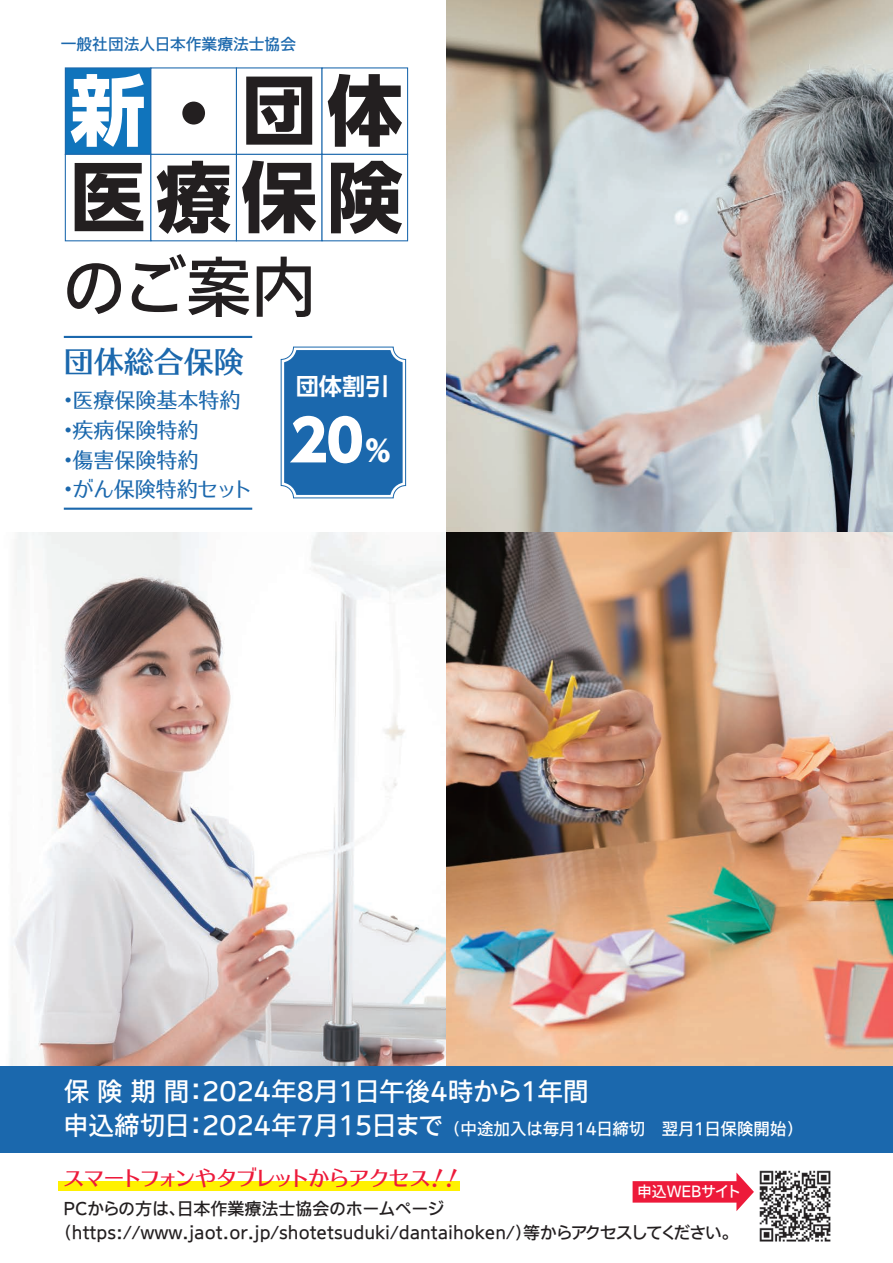
<style>
.page{position:relative;width:893px;height:1263px;background:#fff}
.page>*{position:absolute;margin:0;border:0;box-sizing:border-box;transform-origin:0 0}
.t1{font:700 76.5px/86.6px "UD Shin Go Pro";letter-spacing:.13em;color:#231f20}
.t2{font:500 65.55px "Iwa UCDA Goth Std";color:#231f20}
.t3{font:800 56.7px "UD Shin Go Pro";color:#fff}
.t4{font:30px "UD Typos 512 Std";color:#1b68ad}
.t5{font:500 25.65px "Iwa UCDA Goth Std";color:#fff}
.t6{font:700 23.25px "UD Shin Go Pro De";color:#fff}
.t7{font:21.3px "UD Typos 512 Std";letter-spacing:-.07em;color:#ed1a3a}
.t8{font:21px "UD Typos 510 Std";color:#1b68ad}
.t9{font:500 16.95px/23.4px "Iwa UCDA Goth Std";color:#231f20}
.t10{font:500 16.5px "Iwa UCDA Goth Std";letter-spacing:-.01em;color:#fff}
.t11{font:500 15.75px "Iwa UCDA Goth Std";color:#1b68ad}
.t12{font:500 14.85px "Iwa UCDA Goth Std";letter-spacing:-.02em;color:#fff}
.s1{color:#fff}
.s2{font-size:29.1px}
.s3{font-size:25.65px}
</style>
<div class="page">
<div style="left:58px;top:1181px;width:402px;height:10px;background:#fff101"></div>
<img style="left:759px;top:1170px;width:72px;height:72px">
<div style="left:0;top:1066px;width:893px;height:86px;background:#1b68ad"></div>
<img style="left:447px;top:0;width:446px;height:533px">
<img style="left:9px;top:533px;width:884px;height:533px">
<svg style="left:633px;top:1172px;width:121px;height:39px"></svg>
<hr style="left:64px;top:336px;width:188px;height:2px;background:#1b68ad">
<hr style="left:64px;top:508px;width:188px;height:2px;background:#1b68ad">
<div style="left:65px;top:68px;width:86px;height:86px;background:#1074bc"></div>
<div style="left:65px;top:67px;width:86px;height:88px;border:1px solid #1b68ad"></div>
<div style="left:150px;top:67px;width:87px;height:88px;border:1px solid #1b68ad"></div>
<div style="left:236px;top:67px;width:87px;height:88px;border:1px solid #1b68ad"></div>
<div style="left:321px;top:67px;width:87px;height:88px;border:1px solid #1b68ad"></div>
<div style="left:65px;top:154px;width:86px;height:87px;border:1px solid #1b68ad"></div>
<div style="left:150px;top:154px;width:87px;height:87px;border:1px solid #1b68ad"></div>
<div style="left:236px;top:154px;width:87px;height:87px;border:1px solid #1b68ad"></div>
<div style="left:321px;top:154px;width:87px;height:87px;border:1px solid #1b68ad"></div>
<div style="left:281px;top:347px;width:125px;height:151px;border:1px solid #1b68ad;border-radius:12px"></div>
<div style="left:284px;top:350px;width:119px;height:145px;background:#1b68ad"></div>
<p class="t11" style="left:61px;top:32px;width:237px">一般社団法人日本作業療法士協会</p>
<h1 class="t1" style="left:70px;top:65px;width:334px"><span class="s1">新</span>・団体医療保険</h1>
<h2 class="t2" style="left:62px;top:239px;width:256px">のご案内</h2>
<h3 class="t4" style="left:64px;top:336px;width:181px">団体総合保険</h3>
<p class="t8" style="left:64px;top:382px;width:178px">•医療保険基本特約</p>
<p class="t8" style="left:64px;top:412px;width:136px">•疾病保険特約</p>
<p class="t8" style="left:64px;top:442px;width:136px">•傷害保険特約</p>
<p class="t8" style="left:64px;top:472px;width:191px">•がん保険特約セット</p>
<h3 class="t6" style="left:296px;top:368px;width:94px">団体割引</h3>
<h3 class="t3" style="left:290px;top:395px;width:104px">20<span class="s2">％</span></h3>
<h3 class="t5" style="left:64px;top:1073px;width:527px">保 険 期 間：2024年8月1日午後4時から1年間</h3>
<p class="t10" style="left:63px;top:1117px;width:741px"><span class="s3">申込締切日：2024年7月15日まで</span> （中途加入は毎月14日締切　翌月1日保険開始）</p>
<p class="t7" style="left:63px;top:1160px;width:401px">スマートフォンやタブレットからアクセス！！</p>
<p class="t9" style="left:55px;top:1196px;width:685px;text-indent:8px">PCからの方は、日本作業療法士協会のホームページ（https://www.jaot.or.jp/shotetsuduki/dantaihoken/）等からアクセスしてください。</p>
<p class="t12" style="left:637px;top:1180px;width:106px">申込WEBサイト</p>
</div>
